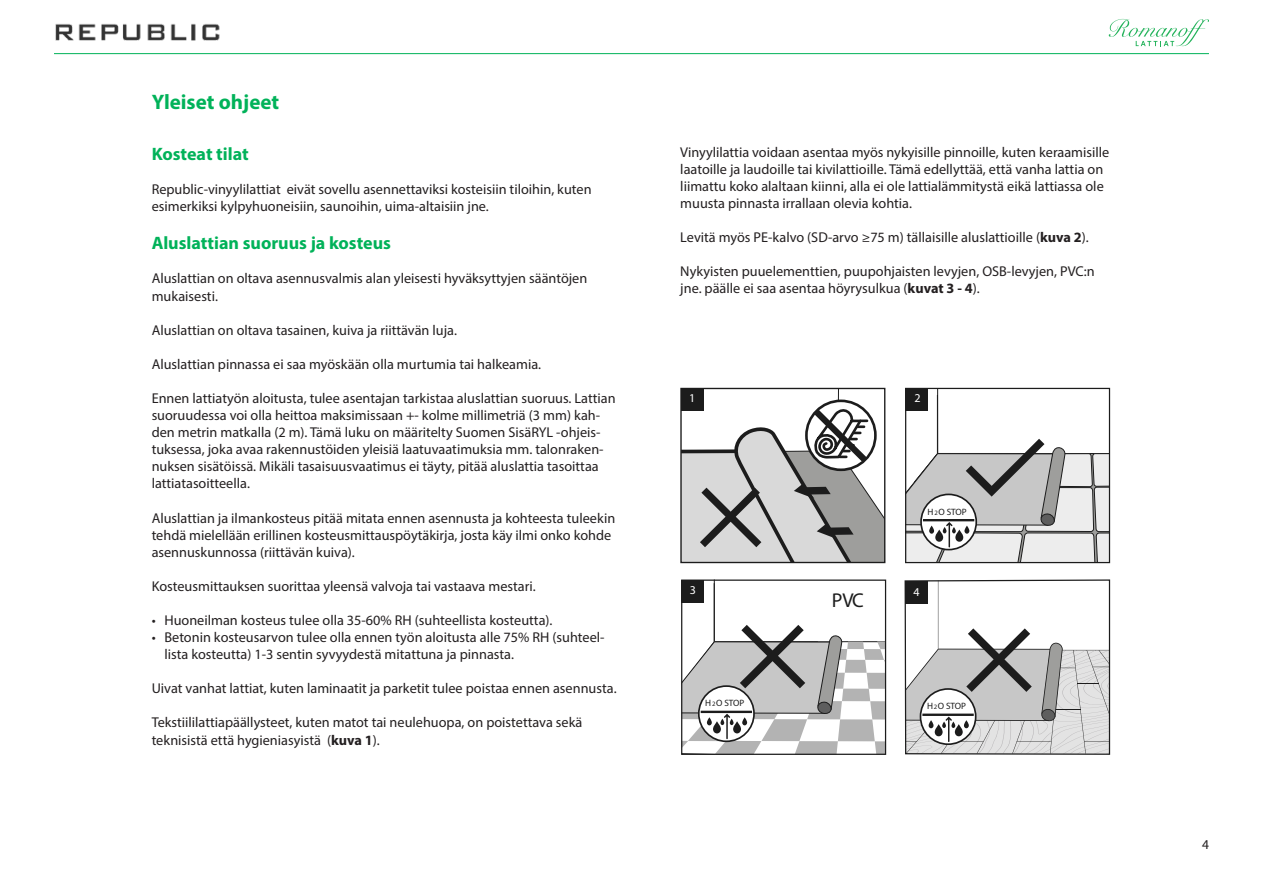
<style>
.page{position:relative;width:1263px;height:893px;background:#fff}
.page>*{position:absolute;margin:0;border:0;box-sizing:border-box;transform-origin:0 0}
.Otsikko_iso{font:700 21px "Myriad Pro";color:#00b259}
.t1{font:20.1px "Myriad Pro";color:#1c1c1c}
.Otsikko_medium{font:700 18px "Myriad Pro";color:#00b259}
.leipis{font:14.25px/17.1px "Myriad Pro";color:#231f20}
.t2{font:13.5px "Myriad Pro";color:#231f20}
.leipis-2{font:12px "Myriad Pro";color:#fff}
.t3{font:9.15px "Myriad Pro";color:#1c1c1c}
.s1{font-weight:700}
.s2{font-size:6.75px}
</style>
<div class="page">
<svg style="left:1109px;top:19px;width:100px;height:27px"></svg>
<hr style="left:54px;top:53px;width:1155px;height:1px;background:#00b259">
<img style="left:55px;top:23px;width:165px;height:18px">
<svg style="left:682px;top:390px;width:201px;height:171px"></svg>
<div style="left:680px;top:388px;width:205px;height:175px;border:1px solid #1c1c1c"></div>
<hr style="left:937px;top:388px;width:1px;height:65px;background:#1c1c1c">
<svg style="left:905px;top:439px;width:204px;height:124px"></svg>
<div style="left:905px;top:388px;width:23px;height:23px;background:#1c1c1c"></div>
<hr style="left:714px;top:580px;width:1px;height:62px;background:#1c1c1c">
<svg style="left:681px;top:625px;width:205px;height:130px"></svg>
<div style="left:681px;top:580px;width:23px;height:23px;background:#1c1c1c"></div>
<svg style="left:904px;top:579px;width:207px;height:176px"></svg>
<div style="left:905px;top:581px;width:23px;height:23px;background:#1c1c1c"></div>
<p class="Otsikko_iso" style="left:152px;top:89px;width:129px">Yleiset ohjeet</p>
<p class="Otsikko_medium" style="left:152px;top:142px;width:99px">Kosteat tilat</p>
<p class="leipis" style="left:152px;top:180px;width:441px">Republic-vinyylilattiat eivät sovellu asennettaviksi kosteisiin tiloihin, kuten esimerkiksi kylpyhuoneisiin, saunoihin, uima-altaisiin jne.</p>
<p class="Otsikko_medium" style="left:152px;top:232px;width:241px">Aluslattian suoruus ja kosteus</p>
<p class="leipis" style="left:152px;top:270px;width:437px">Aluslattian on oltava asennusvalmis alan yleisesti hyväksyttyjen sääntöjen mukaisesti.</p>
<p class="leipis" style="left:152px;top:321px;width:307px">Aluslattian on oltava tasainen, kuiva ja riittävän luja.</p>
<p class="leipis" style="left:152px;top:355px;width:391px">Aluslattian pinnassa ei saa myöskään olla murtumia tai halkeamia.</p>
<p class="leipis" style="left:152px;top:389px;width:465px">Ennen lattiatyön aloitusta, tulee asentajan tarkistaa aluslattian suoruus. Lattian suoruudessa voi olla heittoa maksimissaan +- kolme millimetriä (3 mm) kah&shy;den metrin matkalla (2 m). Tämä luku on määritelty Suomen SisäRYL -ohjeis&shy;tuksessa, joka avaa rakennustöiden yleisiä laatuvaatimuksia mm. talonraken&shy;nuksen sisätöissä. Mikäli tasaisuusvaatimus ei täyty, pitää aluslattia tasoittaa lattiatasoitteella.</p>
<p class="leipis" style="left:152px;top:509px;width:465px">Aluslattian ja ilmankosteus pitää mitata ennen asennusta ja kohteesta tuleekin tehdä mielellään erillinen kosteusmittauspöytäkirja, josta käy ilmi onko kohde asennuskunnossa (riittävän kuiva).</p>
<p class="leipis" style="left:152px;top:577px;width:386px">Kosteusmittauksen suorittaa yleensä valvoja tai vastaava mestari.</p>
<p class="leipis" style="left:152px;top:611px;width:402px">• Huoneilman kosteus tulee olla 35-60% RH (suhteellista kosteutta).</p>
<p class="leipis" style="left:164px;top:628px;width:442px;text-indent:-13px">• Betonin kosteusarvon tulee olla ennen työn aloitusta alle 75% RH (suhteel&shy;lista kosteutta) 1-3 sentin syvyydestä mitattuna ja pinnasta.</p>
<p class="leipis" style="left:152px;top:680px;width:466px">Uivat vanhat lattiat, kuten laminaatit ja parketit tulee poistaa ennen asennusta.</p>
<p class="leipis" style="left:152px;top:714px;width:432px">Tekstiililattiapäällysteet, kuten matot tai neulehuopa, on poistettava sekä teknisistä että hygieniasyistä (<span class="s1">kuva 1</span>).</p>
<p class="leipis" style="left:680px;top:143px;width:431px">Vinyylilattia voidaan asentaa myös nykyisille pinnoille, kuten keraamisille laatoille ja laudoille tai kivilattioille. Tämä edellyttää, että vanha lattia on liimattu koko alaltaan kiinni, alla ei ole lattialämmitystä eikä lattiassa ole muusta pinnasta irrallaan olevia kohtia.</p>
<p class="leipis" style="left:680px;top:229px;width:410px">Levitä myös PE-kalvo (SD-arvo ≥75 m) tällaisille aluslattioille (<span class="s1">kuva 2</span>).</p>
<p class="leipis" style="left:680px;top:263px;width:416px">Nykyisten puuelementtien, puupohjaisten levyjen, OSB-levyjen, PVC:n jne. päälle ei saa asentaa höyrysulkua (<span class="s1">kuvat 3 - 4</span>).</p>
<p class="leipis-2" style="left:689px;top:391px;width:8px">1</p>
<p class="leipis-2" style="left:690px;top:583px;width:8px">3</p>
<p class="t3" style="left:705px;top:698px;width:41px">H<span class="s2">2</span>O STOP</p>
<h2 class="t1" style="left:832px;top:588px;width:34px">PVC</h2>
<p class="leipis-2" style="left:914px;top:391px;width:8px">2</p>
<p class="t3" style="left:927px;top:506px;width:41px">H<span class="s2">2</span>O STOP</p>
<p class="leipis-2" style="left:913px;top:584px;width:8px">4</p>
<p class="t3" style="left:927px;top:700px;width:41px">H<span class="s2">2</span>O STOP</p>
<p class="t2" style="left:1202px;top:836px;width:8px">4</p>
</div>
